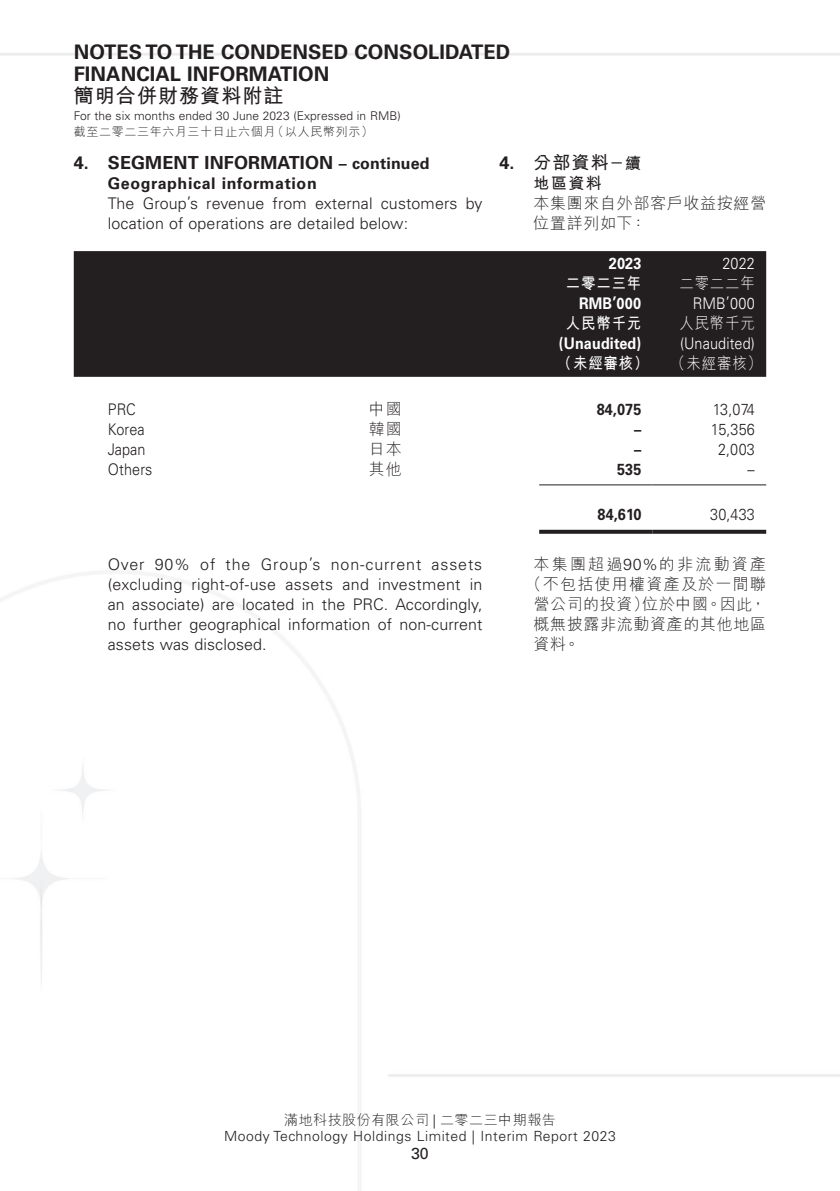
<style>
.page{position:relative;width:840px;height:1191px;background:#fff}
.page>*{position:absolute;margin:0;border:0;box-sizing:border-box;transform-origin:0 0}
.t1{font:700 20px/22px "Univers LT Std";letter-spacing:.005em;color:#231f20}
.t2{font:700 20px "M Hei HK";letter-spacing:.055em;color:#231f20}
.t3{font:700 18px "Univers LT Std";letter-spacing:.01em;color:#231f20}
.t4{font:700 18px "M Hei HK";color:#231f20}
.t5{font:300 16px/20px "Univers LT Std";letter-spacing:.01em;color:#231f20}
.t6{font:300 16px/20px "M Hei HK";letter-spacing:.04em;color:#231f20}
.t7{font:300 16px "Univers LT Std";letter-spacing:.01em;color:#231f20;scale:.9 1}
.t8{font:700 16px "Univers LT Std";letter-spacing:.04em;color:#231f20}
.t9{font:700 16px "Univers LT Std";letter-spacing:.01em;color:#fff;scale:.9 1}
.t10{font:300 16px "Univers LT Std";letter-spacing:.01em;color:#fff;scale:.9 1}
.t11{font:700 16px "Univers LT Std";letter-spacing:.04em;color:#231f20;scale:.9 1}
.t12{font:700 16px "M Hei HK";letter-spacing:.06em;color:#fff;scale:.9 1}
.t13{font:300 16px "M Hei HK";letter-spacing:.06em;color:#fff;scale:.9 1}
.t14{font:300 16px "M Hei HK";letter-spacing:.14em;color:#231f20}
.t15{font:300 16px "M Hei HK";letter-spacing:.08em;color:#231f20}
.t16{font:700 16px "M Hei HK";color:#231f20}
.t17{font:16px "Univers LT Std";color:#231f20}
.t18{font:300 14px "Univers LT Std";letter-spacing:.04em;color:#231f20}
.t19{font:300 14px "M Hei HK";letter-spacing:.04em;color:#231f20}
.t20{font:300 12px "Univers LT Std";letter-spacing:.005em;color:#231f20}
.t21{font:300 12px "M Hei HK";letter-spacing:.055em;color:#231f20}
.s1{font-size:16px}
.s2{font-family:"Univers LT Std"}
</style>
<div class="page">
<img style="left:0;top:53px;width:839px;height:1138px">
<div style="left:74px;top:251px;width:691px;height:126px;background:#231f20"></div>
<hr style="left:539px;top:484px;width:113px;height:1px;background:#231f20">
<hr style="left:652px;top:484px;width:113px;height:1px;background:#231f20">
<svg style="left:539px;top:530px;width:113px;height:4px"></svg>
<svg style="left:652px;top:530px;width:113px;height:4px"></svg>
<p class="t1" style="left:74px;top:41px;width:437px">NOTES TO THE CONDENSED CONSOLIDATED<br>FINANCIAL INFORMATION</p>
<p class="t2" style="left:74px;top:81px;width:211px">簡明合併財務資料附註</p>
<p class="t20" style="left:74px;top:109px;width:328px">For the six months ended 30 June 2023 (Expressed in RMB)</p>
<p class="t21" style="left:74px;top:126px;width:301px">截至二零二三年六月三十日止六個月（以人民幣列示）</p>
<p class="t3" style="left:74px;top:152px;width:357px">4. SEGMENT INFORMATION <span class="s1">– continued</span></p>
<p class="t8" style="left:108px;top:174px;width:210px">Geographical information</p>
<p class="t5" style="left:108px;top:193px;width:376px">The Group’s revenue from external customers by location of operations are detailed below:</p>
<p class="t4" style="left:499px;top:149px;width:143px"><span class="s2">4.</span> 分部資料<span class="s1">－續</span></p>
<p class="t16" style="left:533px;top:172px;width:70px">地區資料</p>
<p class="t6" style="left:533px;top:193px;width:234px">本集團來自外部客戶收益按經營位置詳列如下：</p>
<p class="t9" style="left:608px;top:254px;width:37px">2023</p>
<p class="t10" style="left:722px;top:254px;width:37px">2022</p>
<p class="t12" style="left:565px;top:271px;width:85px">二零二三年</p>
<p class="t13" style="left:679px;top:275px;width:85px">二零二二年</p>
<p class="t9" style="left:579px;top:294px;width:70px">RMB’000</p>
<p class="t10" style="left:692px;top:294px;width:70px">RMB’000</p>
<p class="t12" style="left:565px;top:311px;width:85px">人民幣千元</p>
<p class="t13" style="left:679px;top:315px;width:85px">人民幣千元</p>
<p class="t9" style="left:558px;top:334px;width:93px">(Unaudited)</p>
<p class="t10" style="left:679px;top:334px;width:85px">(Unaudited)</p>
<p class="t12" style="left:557px;top:351px;width:103px">（未經審核）</p>
<p class="t13" style="left:670px;top:355px;width:103px">（未經審核）</p>
<p class="t7" style="left:108px;top:399px;width:33px">PRC</p>
<p class="t6" style="left:369px;top:399px;width:34px">中國</p>
<p class="t11" style="left:596px;top:400px;width:51px">84,075</p>
<p class="t7" style="left:712px;top:399px;width:48px">13,074</p>
<p class="t7" style="left:108px;top:419px;width:43px">Korea</p>
<p class="t6" style="left:369px;top:419px;width:34px">韓國</p>
<p class="t11" style="left:633px;top:420px;width:9px">–</p>
<p class="t7" style="left:710px;top:419px;width:50px">15,356</p>
<p class="t7" style="left:108px;top:439px;width:43px">Japan</p>
<p class="t6" style="left:369px;top:439px;width:34px">日本</p>
<p class="t11" style="left:633px;top:440px;width:9px">–</p>
<p class="t7" style="left:717px;top:439px;width:42px">2,003</p>
<p class="t7" style="left:108px;top:459px;width:51px">Others</p>
<p class="t6" style="left:369px;top:459px;width:34px">其他</p>
<p class="t11" style="left:616px;top:460px;width:28px">535</p>
<p class="t7" style="left:747px;top:459px;width:9px">–</p>
<p class="t11" style="left:597px;top:505px;width:50px">84,610</p>
<p class="t7" style="left:709px;top:505px;width:51px">30,433</p>
<p class="t5" style="left:108px;top:554px;width:376px;text-align:justify">Over 90% of the Group’s non-current assets (excluding right-of-use assets and investment in an associate) are located in the PRC. Accordingly, no further geographical information of non-current assets was disclosed.</p>
<p class="t14" style="left:533px;top:555px;width:234px">本集團超過<span class="s2">90%</span>的非流動資產</p>
<p class="t15" style="left:525px;top:575px;width:242px">（不包括使用權資產及於一間聯</p>
<p class="t6" style="left:533px;top:593px;width:234px">營公司的投資）位於中國。因此，</p>
<p class="t6" style="left:533px;top:613px;width:234px">概無披露非流動資產的其他地區</p>
<p class="t6" style="left:533px;top:633px;width:48px">資料。</p>
<p class="t19" style="left:284px;top:1113px;width:273px">滿地科技股份有限公司 <span class="s2">|</span> 二零二三中期報告</p>
<p class="t18" style="left:224px;top:1127px;width:393px">Moody Technology Holdings Limited | Interim Report 2023</p>
<p class="t17" style="left:411px;top:1144px;width:19px">30</p>
</div>
